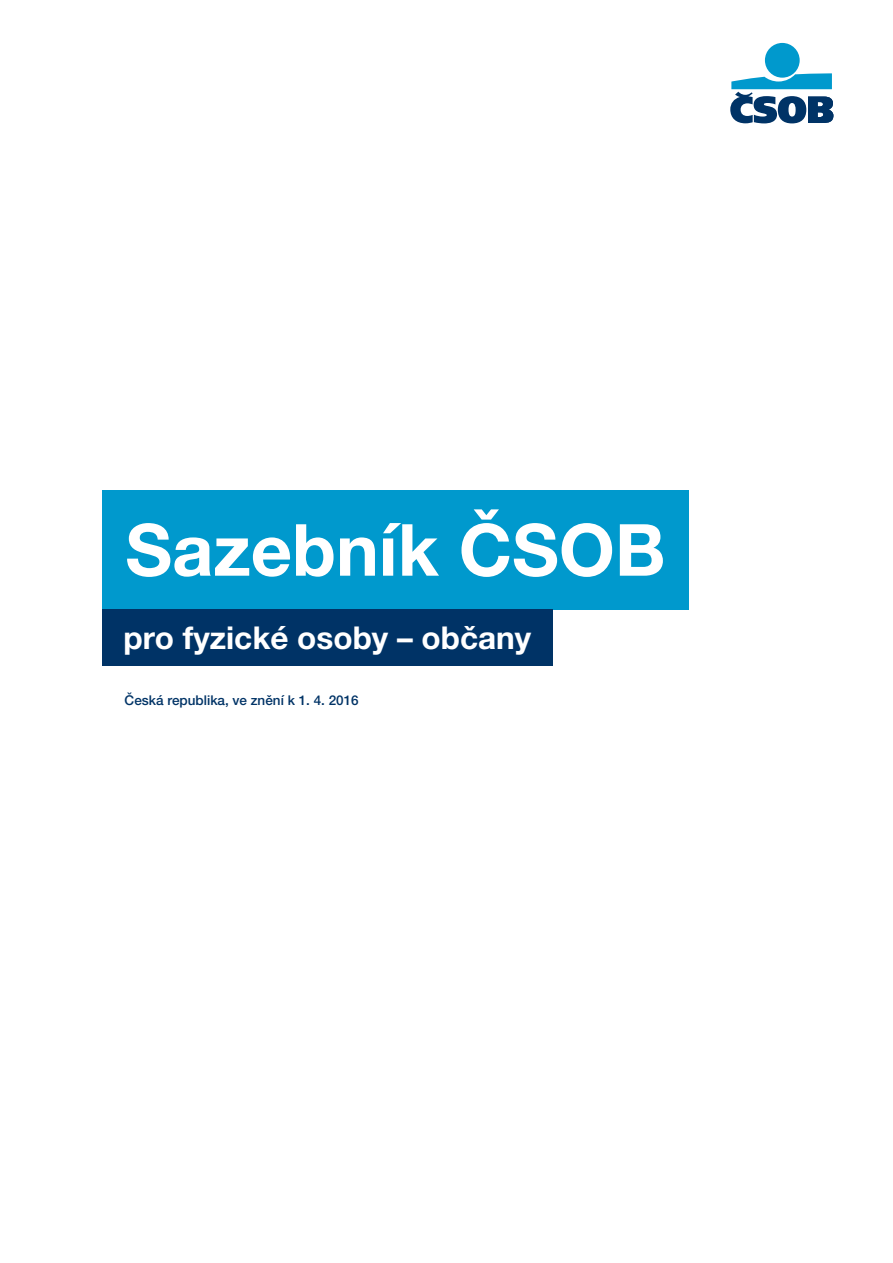
<style>
.page{position:relative;width:893px;height:1263px;background:#fff}
.page>*{position:absolute;margin:0;border:0;box-sizing:border-box;transform-origin:0 0}
.t1{font:700 72px "Helvetica Neue LT Pro";color:#fff}
.t2{font:700 31.5px "Helvetica Neue LT Pro";color:#fff}
.Obsah_polozka{font:500 13.5px "Helvetica Neue LT Pro";color:#036}
</style>
<div class="page">
<div style="left:102px;top:490px;width:587px;height:119px;background:#0099cd"></div>
<div style="left:102px;top:609px;width:451px;height:57px;background:#036"></div>
<div style="left:765px;top:43px;width:35px;height:35px;background:#0099cd;border-radius:50%"></div>
<svg style="left:730px;top:73px;width:103px;height:50px"></svg>
<p class="t1" style="left:125px;top:505px;width:542px">Sazebník ČSOB</p>
<p class="t2" style="left:123px;top:618px;width:409px">pro fyzické osoby – občany</p>
<p class="Obsah_polozka" style="left:125px;top:692px;width:236px">Česká republika, ve znění k 1. 4. 2016</p>
</div>
